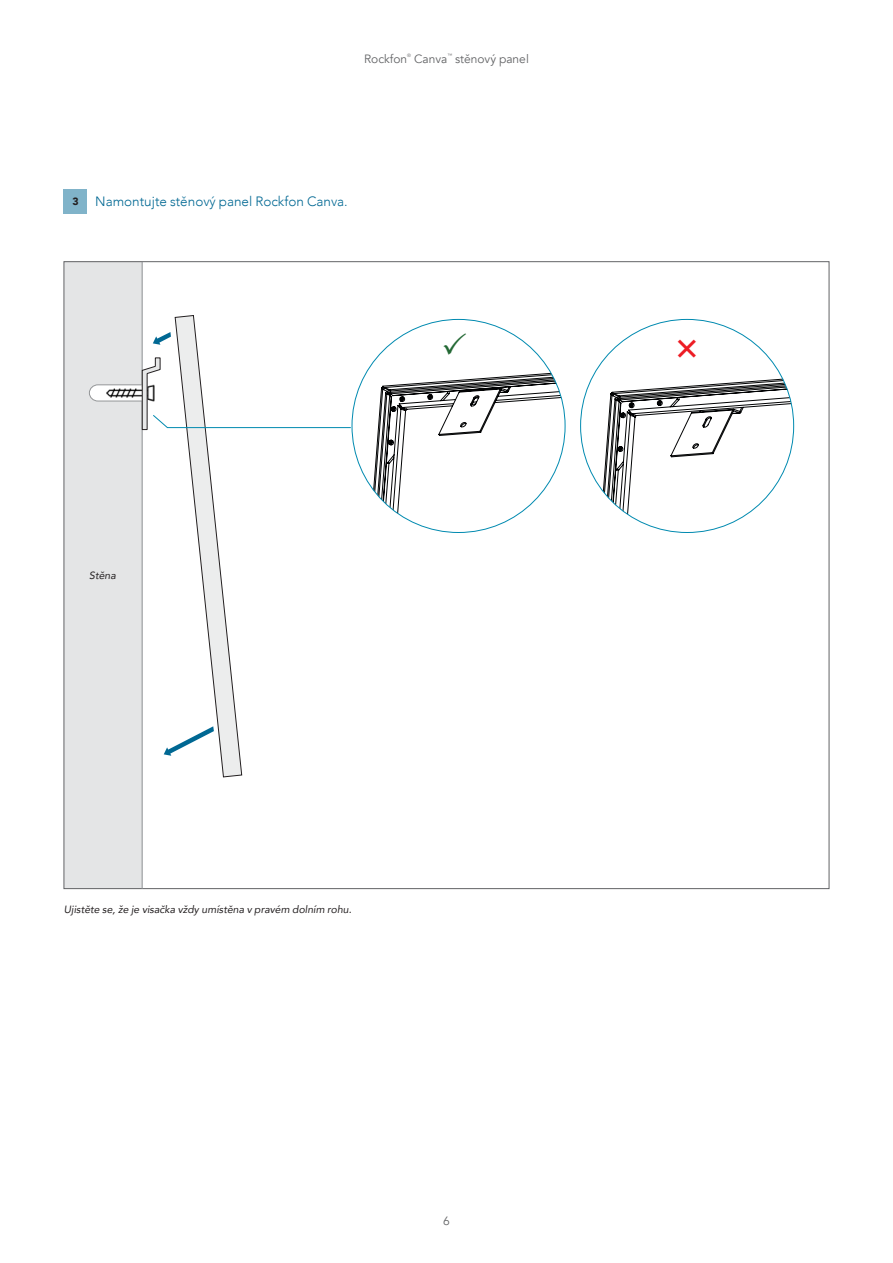
<style>
.page{position:relative;width:893px;height:1263px;background:#fff}
.page>*{position:absolute;margin:0;border:0;box-sizing:border-box;transform-origin:0 0}
.t1{font:300 13.5px "Avenir";color:#006893}
.t2{font:12px "Avenir";color:#636466}
.t3{font:italic 10.5px "Avenir";color:#231f20}
.t4{font:900 10.5px "Avenir";color:#231f20}
.t5{font:4.8px "Avenir";color:#636466}
</style>
<div class="page">
<div style="left:64px;top:189px;width:23px;height:25px;background:#80b3c9"></div>
<div style="left:64px;top:262px;width:78px;height:627px;background:#e4e5e6"></div>
<hr style="left:142px;top:262px;width:1px;height:627px;background:#949698">
<svg style="left:581px;top:319px;width:213px;height:213px"></svg>
<svg style="left:678px;top:339px;width:18px;height:19px"></svg>
<svg style="left:89px;top:315px;width:476px;height:463px"></svg>
<p class="t2" style="left:364px;top:52px;width:45px">Rockfon</p>
<p class="t5" style="left:407px;top:53px;width:5px">®</p>
<p class="t2" style="left:414px;top:52px;width:35px">Canva</p>
<p class="t5" style="left:447px;top:53px;width:6px">™</p>
<p class="t2" style="left:455px;top:52px;width:75px">stěnový panel</p>
<p class="t4" style="left:72px;top:192px;width:8px">3</p>
<p class="t1" style="left:95px;top:193px;width:254px">Namontujte stěnový panel Rockfon Canva.</p>
<p class="t3" style="left:89px;top:569px;width:28px">Stěna</p>
<p class="t3" style="left:64px;top:903px;width:289px">Ujistěte se, že je visačka vždy umístěna v pravém dolním rohu.</p>
<p class="t2" style="left:443px;top:1213px;width:8px">6</p>
</div>
